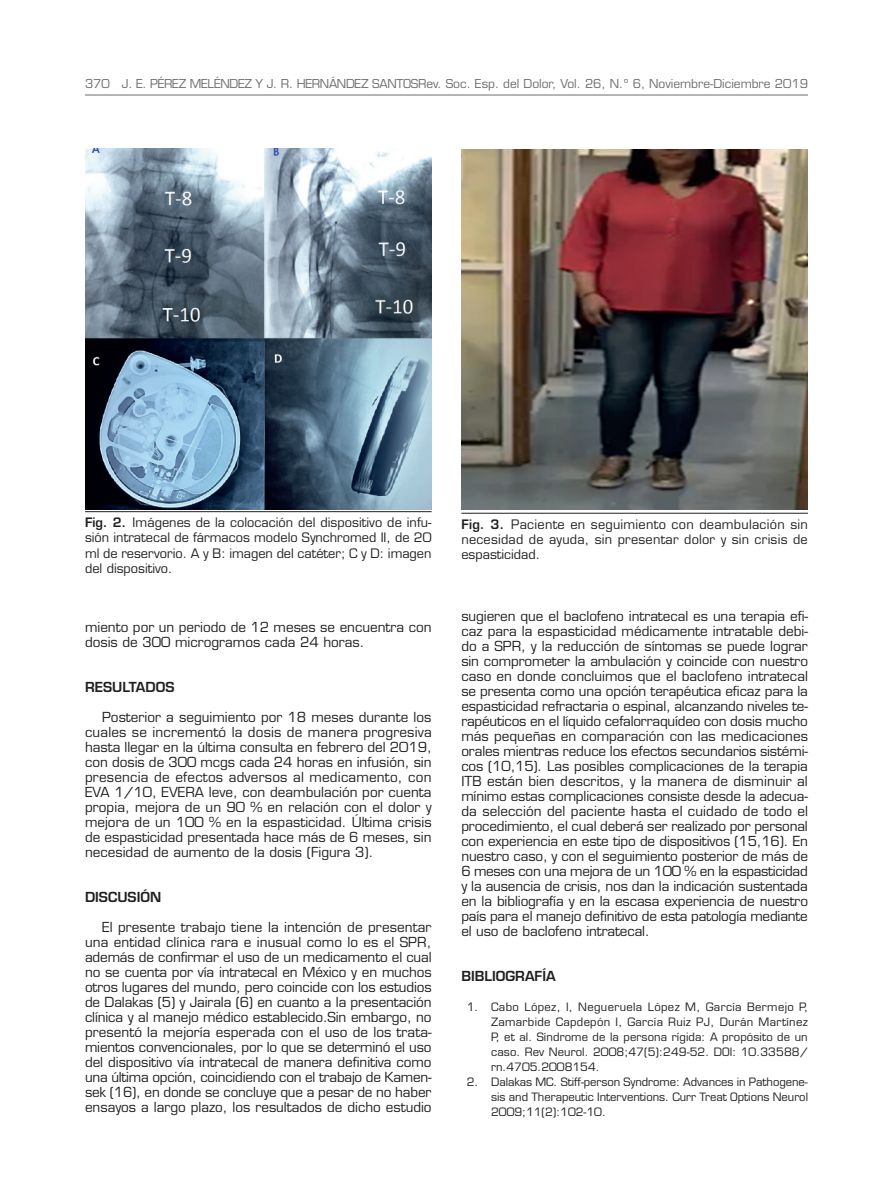
<style>
.page{position:relative;width:893px;height:1191px;background:#fff}
.page>*{position:absolute;margin:0;border:0;box-sizing:border-box;transform-origin:0 0}
.t1{font:13.5px/15px "Eurostile LT Std";color:#231f20;text-align:justify}
.t2{font:600 13.5px "Eurostile LT Std";color:#231f20}
.t3{font:12.75px/15.3px "Eurostile LT Std";color:#231f20;text-align:justify}
.t4{font:12px "Eurostile LT Std";color:#6c6d70}
.t5{font:11.25px/15px "Eurostile LT Std";color:#231f20;text-align:justify}
.s1{font-weight:600}
</style>
<div class="page">
<hr style="left:85px;top:95px;width:723px;height:1px;background:#6c6d70">
<hr style="left:85px;top:511px;width:347px;height:1px;background:#231f20">
<img style="left:85px;top:149px;width:347px;height:360px">
<img style="left:461px;top:150px;width:347px;height:359px">
<hr style="left:461px;top:513px;width:347px;height:1px;background:#231f20">
<p class="t4" style="left:85px;top:76px;width:724px">370 J. E. PÉREZ MELÉNDEZ Y J. R. HERNÁNDEZ SANTOSRev. Soc. Esp. del Dolor, Vol. 26, N.º 6, Noviembre-Diciembre 2019</p>
<p class="t3" style="left:85px;top:515px;width:348px"><span class="s1">Fig. 2.</span> Imágenes de la colocación del dispositivo de infu&shy;sión intratecal de fármacos modelo Synchromed II, de 20 ml de reservorio. A y B: imagen del catéter; C y D: imagen del dispositivo.</p>
<p class="t3" style="left:461px;top:516px;width:348px"><span class="s1">Fig. 3.</span> Paciente en seguimiento con deambulación sin necesidad de ayuda, sin presentar dolor y sin crisis de espasticidad.</p>
<p class="t1" style="left:85px;top:620px;width:348px">miento por un periodo de 12 meses se encuentra con dosis de 300 microgramos cada 24 horas.</p>
<p class="t2" style="left:85px;top:679px;width:91px">RESULTADOS</p>
<p class="t1" style="left:85px;top:710px;width:348px;text-indent:17px">Posterior a seguimiento por 18 meses durante los cuales se incrementó la dosis de manera progresiva hasta llegar en la última consulta en febrero del 2019, con dosis de 300 mcgs cada 24 horas en infusión, sin presencia de efectos adversos al medicamento, con EVA 1/10, EVERA leve, con deambulación por cuenta propia, mejora de un 90 % en relación con el dolor y mejora de un 100 % en la espasticidad. Última crisis de espasticidad presentada hace más de 6 meses, sin necesidad de aumento de la dosis (Figura 3).</p>
<p class="t2" style="left:85px;top:889px;width:78px">DISCUSIÓN</p>
<p class="t1" style="left:85px;top:920px;width:348px;text-indent:17px">El presente trabajo tiene la intención de presentar una entidad clínica rara e inusual como lo es el SPR, además de confirmar el uso de un medicamento el cual no se cuenta por vía intratecal en México y en muchos otros lugares del mundo, pero coincide con los estudios de Dalakas (5) y Jairala (6) en cuanto a la presentación clínica y al manejo médico establecido.Sin embargo, no presentó la mejoría esperada con el uso de los trata&shy;mientos convencionales, por lo que se determinó el uso del dispositivo vía intratecal de manera definitiva como una última opción, coincidiendo con el trabajo de Kamen&shy;sek (16), en donde se concluye que a pesar de no haber ensayos a largo plazo, los resultados de dicho estudio</p>
<p class="t1" style="left:461px;top:609px;width:348px">sugieren que el baclofeno intratecal es una terapia efi&shy;caz para la espasticidad médicamente intratable debi&shy;do a SPR, y la reducción de síntomas se puede lograr sin comprometer la ambulación y coincide con nuestro caso en donde concluimos que el baclofeno intratecal se presenta como una opción terapéutica eficaz para la espasticidad refractaria o espinal, alcanzando niveles te&shy;rapéuticos en el líquido cefalorraquídeo con dosis mucho más pequeñas en comparación con las medicaciones orales mientras reduce los efectos secundarios sistémi&shy;cos (10,15). Las posibles complicaciones de la terapia ITB están bien descritos, y la manera de disminuir al mínimo estas complicaciones consiste desde la adecua&shy;da selección del paciente hasta el cuidado de todo el procedimiento, el cual deberá ser realizado por personal con experiencia en este tipo de dispositivos (15,16). En nuestro caso, y con el seguimiento posterior de más de 6 meses con una mejora de un 100 % en la espasticidad y la ausencia de crisis, nos dan la indicación sustentada en la bibliografía y en la escasa experiencia de nuestro país para el manejo definitivo de esta patología mediante el uso de baclofeno intratecal.</p>
<p class="t2" style="left:461px;top:968px;width:96px">BIBLIOGRAFÍA</p>
<p class="t5" style="left:491px;top:999px;width:318px;text-indent:-24px">1. Cabo López, I, Negueruela López M, García Bermejo P, Zamarbide Capdepón I, García Ruiz PJ, Durán Martínez P, et al. Síndrome de la persona rígida: A propósito de un caso. Rev Neurol. 2008;47(5):249-52. DOI: 10.33588/ rn.4705.2008154.</p>
<p class="t5" style="left:491px;top:1074px;width:318px;text-indent:-24px">2. Dalakas MC. Stiff-person Syndrome: Advances in Pathogene&shy;sis and Therapeutic Interventions. Curr Treat Options Neurol 2009;11(2):102-10.</p>
</div>
